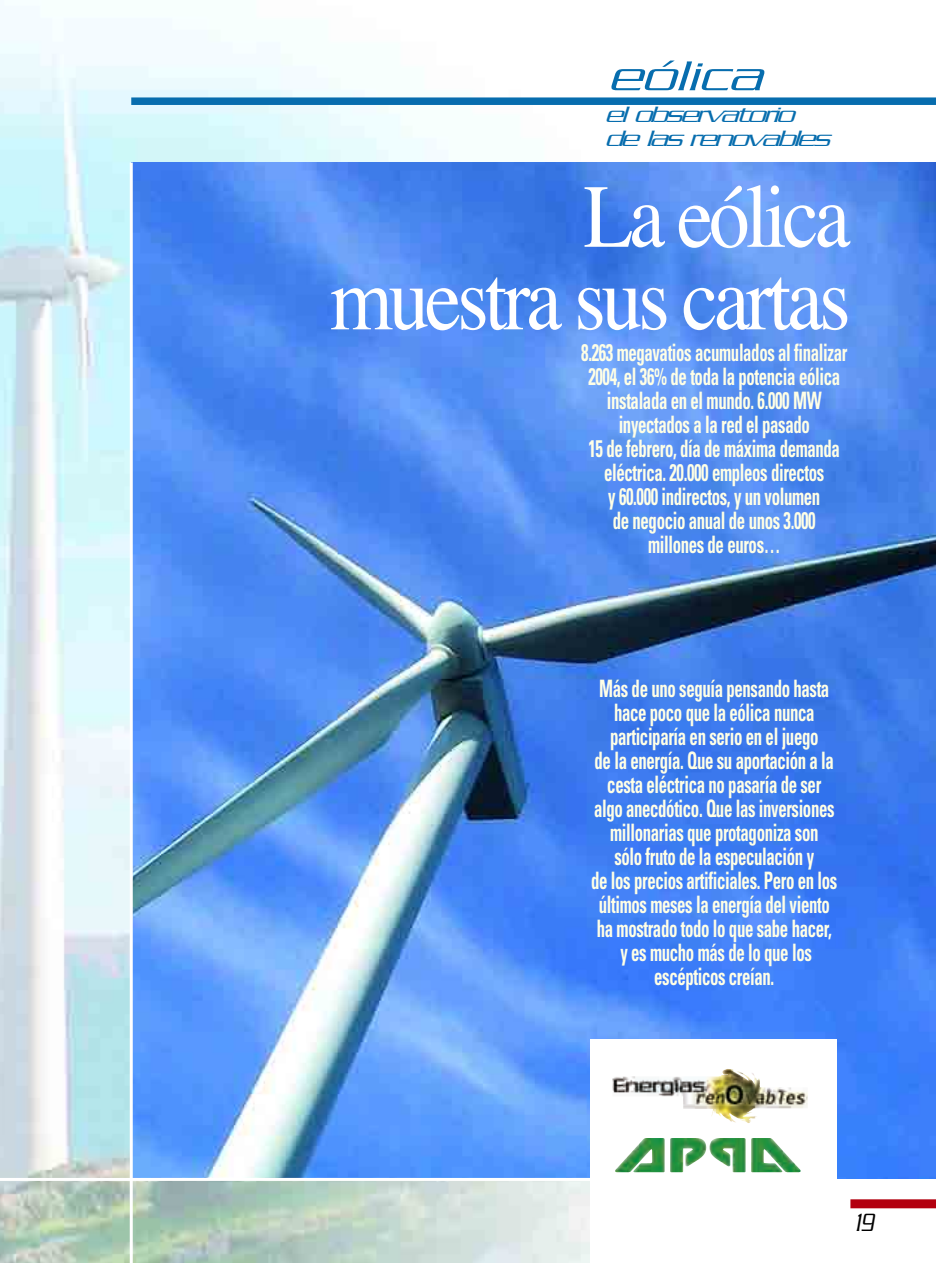
<style>
.page{position:relative;width:936px;height:1263px;background:#fff}
.page>*{position:absolute;margin:0;border:0;box-sizing:border-box;transform-origin:0 0}
.t1{font:90px/82.5px "Times";letter-spacing:-.05em;color:#fff;text-align:right;scale:.9 1}
.t2{font:italic 300 45px "Serpentine";color:#076dae;scale:1.25 1}
.t3{font:italic 300 27px "Serpentine";color:#000;scale:.7 1}
.t4{font:700 condensed 24px/24px "Univers";letter-spacing:-.02em;color:#ffffe6;text-align:center;scale:.7 1}
.t5{font:italic 300 24px/24px "Serpentine";color:#076dae;scale:1.25 1}
</style>
<div class="page">
<img style="left:0;top:1px;width:885px;height:1262px">
<div style="left:850px;top:1199px;width:85px;height:9px;background:#b3000f"></div>
<div style="left:131px;top:97px;width:804px;height:8px;background:#076dae"></div>
<img style="left:132px;top:162px;width:803px;height:1016px">
<div style="left:590px;top:1040px;width:246px;height:223px;background:#fff"></div>
<img style="left:612px;top:1069px;width:195px;height:54px">
<img style="left:719px;top:1138px;width:81px;height:34px">
<hr style="left:130px;top:163px;width:3px;height:1100px;background:#fff">
<hr style="left:0;top:1178px;width:603px;height:3px;background:#fff">
<h2 class="t2" style="left:608px;top:61px;width:133px">eólica</h2>
<p class="t5" style="left:605px;top:105px;width:186px">elobservatorio de lasrenovables</p>
<h1 class="t1" style="left:330px;top:184px;width:580px">La eólica muestra sus cartas</h1>
<p class="t4" style="left:581px;top:342px;width:381px">8.263 megavatios acumulados al finalizar<br>2004, el 36% de toda la potencia eólica instalada en el mundo. 6.000 MW inyectados a la red el pasado<br>15 de febrero, día de máxima demanda eléctrica. 20.000 empleos directos<br>y 60.000 indirectos, y un volumen<br>de negocio anual de unos 3.000<br>millones de euros…</p>
<p class="t4" style="left:591px;top:678px;width:353px">Más de uno seguía pensando hasta hace poco que la eólica nunca participaría en serio en el juego<br>de la energía. Que su aportación a la cesta eléctrica no pasaría de ser algo anecdótico. Que las inversiones millonarias que protagoniza son<br>sólo fruto de la especulación y<br>de los precios artificiales. Pero en los últimos meses la energía del viento ha mostrado todo lo que sabe hacer, y es mucho más de lo que los escépticos creían.</p>
<p class="t3" style="left:854px;top:1214px;width:34px">19</p>
</div>
